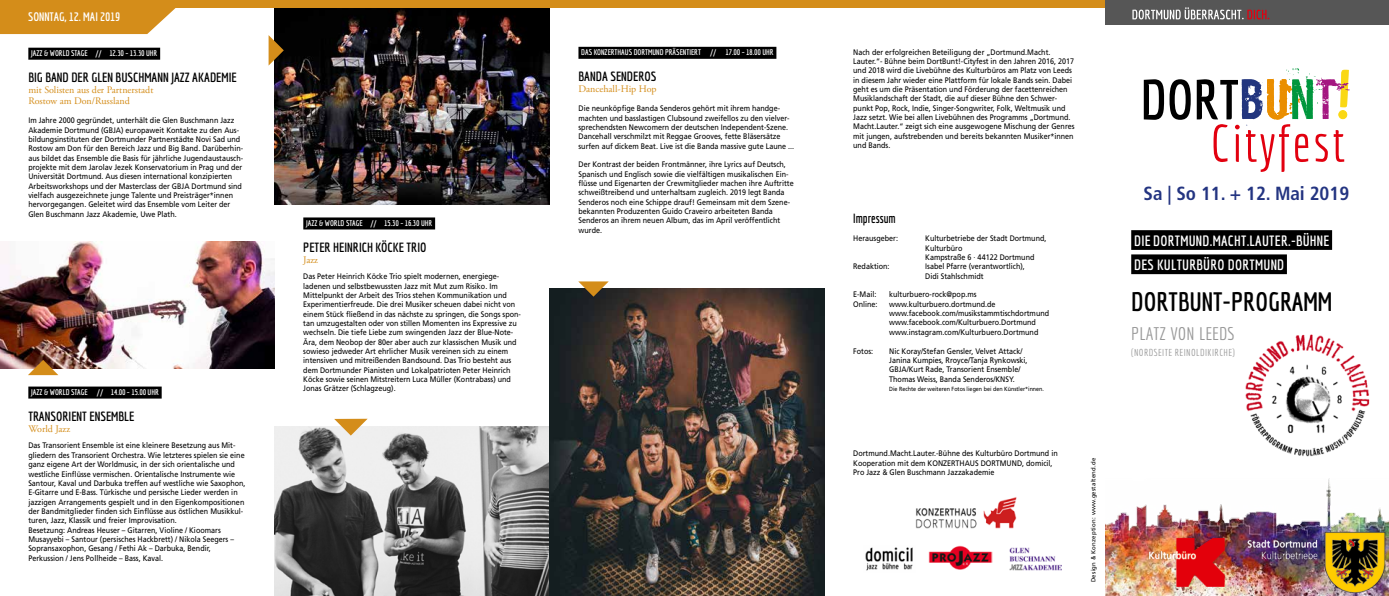
<style>
.page{position:relative;width:1389px;height:596px;background:#fff}
.page>*{position:absolute;margin:0;border:0;box-sizing:border-box;transform-origin:0 0}
.t1{font:700 26px "Economica";color:#000}
.t2{font:700 condensed 19px "Frutiger LT Std";color:#233481}
.t3{font:17.8px "Economica";color:#989898}
.t4{font:700 14.5px "Economica";letter-spacing:.02em;color:#fff}
.t5{font:700 13px "Economica";color:#000}
.t6{font:700 13px "Economica";color:#000;scale:.9 1}
.t7{font:700 12px "Economica";color:#fff}
.t8{font:10px/11px "Adobe Garamond Pro";color:#d48d1a}
.t9{font:9.8px "Economica";letter-spacing:.04em;color:#989898}
.t10{font:8px/9.3px "Frutiger LT Std";color:#000;scale:.9 1}
.t11{font:700 8px "Economica";color:#fff}
.t12{font:6px "Frutiger LT Std";color:#000;scale:.9 1}
.t13{font:6px "Frutiger LT Std";letter-spacing:.03em;color:#000}
</style>
<div class="page">
<div style="left:28px;top:386px;width:134px;height:12px;background:#000"></div>
<div style="left:28px;top:48px;width:132px;height:12px;background:#000"></div>
<img style="left:275px;top:7px;width:275px;height:197px">
<svg style="left:269px;top:35px;width:15px;height:31px"></svg>
<img style="left:275px;top:426px;width:275px;height:169px">
<img style="left:550px;top:289px;width:275px;height:306px">
<div style="left:303px;top:217px;width:132px;height:12px;background:#000"></div>
<svg style="left:0;top:7px;width:184px;height:27px;background:#d99a35"></svg>
<div style="left:578px;top:47px;width:198px;height:12px;background:#000"></div>
<svg style="left:334px;top:418px;width:34px;height:17px"></svg>
<img style="left:0;top:242px;width:275px;height:126px">
<svg style="left:28px;top:359px;width:30px;height:16px"></svg>
<div style="left:0;top:0;width:1106px;height:7px;background:#d48d1a"></div>
<img style="left:915px;top:497px;width:102px;height:30px">
<img style="left:1105px;top:478px;width:284px;height:117px">
<svg style="left:1108px;top:24px;width:278px;height:1px"></svg>
<div style="left:1106px;top:0;width:283px;height:24px;background:#565656"></div>
<svg style="left:1132px;top:7px;width:137px;height:12px"></svg>
<svg style="left:1144px;top:79px;width:20px;height:41px"></svg>
<svg style="left:1170px;top:79px;width:21px;height:41px"></svg>
<svg style="left:1197px;top:68px;width:153px;height:104px"></svg>
<div style="left:1131px;top:254px;width:156px;height:20px;background:#000"></div>
<div style="left:1131px;top:230px;width:201px;height:20px;background:#000"></div>
<img style="left:1245px;top:334px;width:125px;height:123px">
<svg style="left:578px;top:281px;width:31px;height:15px"></svg>
<img style="left:929px;top:545px;width:63px;height:24px">
<img style="left:865px;top:547px;width:48px;height:24px">
<img style="left:1010px;top:547px;width:52px;height:23px">
<img style="left:1135px;top:525px;width:254px;height:70px">
<h3 class="t7" style="left:28px;top:9px;width:93px">SONNTAG, 12. MAI 2019</h3>
<p class="t11" style="left:31px;top:49px;width:128px">JAZZ &amp; WORLD STAGE // 12.30 – 13.30 UHR</p>
<h3 class="t5" style="left:28px;top:70px;width:210px">BIG BAND DER GLEN BUSCHMANN JAZZ AKADEMIE</h3>
<p class="t8" style="left:28px;top:85px;width:127px">mit Solisten aus der Partnerstadt<br>Rostow am Don/Russland</p>
<p class="t10" style="left:28px;top:116px;width:240px">Im Jahre 2000 gegründet, unterhält die Glen Buschmann Jazz Akademie Dortmund (GBJA) europaweit Kontakte zu den Aus&shy;bildungsinstituten der Dortmunder Partnerstädte Novi Sad und Rostow am Don für den Bereich Jazz und Big Band. Darüberhin&shy;aus bildet das Ensemble die Basis für jährliche Jugendaustausch&shy;projekte mit dem Jarolav Jezek Konservatorium in Prag und der Universität Dortmund. Aus diesen international konzipierten Arbeitsworkshops und der Masterclass der GBJA Dortmund sind vielfach ausgezeichnete junge Talente und Preisträger*innen hervorgegangen. Geleitet wird das Ensemble vom Leiter der Glen Buschmann Jazz Akademie, Uwe Plath.</p>
<p class="t11" style="left:31px;top:387px;width:129px">JAZZ &amp; WORLD STAGE // 14.00 – 15.00 UHR</p>
<h3 class="t5" style="left:28px;top:408px;width:108px">TRANSORIENT ENSEMBLE</h3>
<p class="t8" style="left:28px;top:423px;width:43px">World Jazz</p>
<p class="t10" style="left:28px;top:441px;width:243px">Das Transorient Ensemble ist eine kleinere Besetzung aus Mit&shy;gliedern des Transorient Orchestra. Wie letzteres spielen sie eine ganz eigene Art der Worldmusic, in der sich orientalische und westliche Einflüsse vermischen. Orientalische Instrumente wie Santour, Kaval und Darbuka treffen auf westliche wie Saxophon, E-Gitarre und E-Bass. Türkische und persische Lieder werden in jazzigen Arrangements gespielt und in den Eigenkompositionen der Bandmitglieder finden sich Einflüsse aus östlichen Musikkul&shy;turen, Jazz, Klassik und freier Improvisation.<br>Besetzung: Andreas Heuser – Gitarren, Violine / Kioomars Musayyebi – Santour (persisches Hackbrett) / Nikola Seegers – Sopransaxophon, Gesang / Fethi Ak – Darbuka, Bendir, Perkussion / Jens Pollheide – Bass, Kaval.</p>
<p class="t11" style="left:306px;top:218px;width:128px">JAZZ &amp; WORLD STAGE // 15.30 – 16.30 UHR</p>
<h3 class="t5" style="left:303px;top:240px;width:125px">PETER HEINRICH KÖCKE TRIO</h3>
<p class="t8" style="left:303px;top:254px;width:16px">Jazz</p>
<p class="t10" style="left:303px;top:272px;width:243px">Das Peter Heinrich Köcke Trio spielt modernen, energiege&shy;ladenen und selbstbewussten Jazz mit Mut zum Risiko. Im Mittelpunkt der Arbeit des Trios stehen Kommunikation und Experimentierfreude. Die drei Musiker scheuen dabei nicht von einem Stück fließend in das nächste zu springen, die Songs spon&shy;tan umzugestalten oder von stillen Momenten ins Expressive zu wechseln. Die tiefe Liebe zum swingenden Jazz der Blue-Note-Ära, dem Neobop der 80er aber auch zur klassischen Musik und sowieso jedweder Art ehrlicher Musik vereinen sich zu einem intensiven und mitreißenden Bandsound. Das Trio besteht aus dem Dortmunder Pianisten und Lokalpatrioten Peter Heinrich Köcke sowie seinen Mitstreitern Luca Müller (Kontrabass) und Jonas Grätzer (Schlagzeug).</p>
<p class="t11" style="left:581px;top:48px;width:194px">DAS KONZERTHAUS DORTMUND PRÄSENTIERT // 17.00 – 18.00 UHR</p>
<h3 class="t5" style="left:578px;top:69px;width:80px">BANDA SENDEROS</h3>
<p class="t8" style="left:578px;top:84px;width:80px">Dancehall-Hip Hop</p>
<p class="t10" style="left:578px;top:104px;width:241px">Die neunköpfige Banda Senderos gehört mit ihrem handge&shy;machten und basslastigen Clubsound zweifellos zu den vielver&shy;sprechendsten Newcomern der deutschen Independent-Szene.<br>Dancehall verschmilzt mit Reggae Grooves, fette Bläsersätze surfen auf dickem Beat. Live ist die Banda massive gute Laune ...</p>
<p class="t10" style="left:578px;top:160px;width:241px">Der Kontrast der beiden Frontmänner, ihre Lyrics auf Deutsch, Spanisch und Englisch sowie die vielfältigen musikalischen Ein&shy;flüsse und Eigenarten der Crewmitglieder machen ihre Auftritte schweißtreibend und unterhaltsam zugleich. 2019 legt Banda Senderos noch eine Schippe drauf! Gemeinsam mit dem Szene&shy;bekannten Produzenten Guido Craveiro arbeiteten Banda Senderos an ihrem neuen Album, das im April veröffentlicht wurde.</p>
<p class="t10" style="left:853px;top:47px;width:247px">Nach der erfolgreichen Beteiligung der „Dortmund.Macht.<br>Lauter.“- Bühne beim DortBunt!-Cityfest in den Jahren 2016, 2017 und 2018 wird die Livebühne des Kulturbüros am Platz von Leeds in diesem Jahr wieder eine Plattform für lokale Bands sein. Dabei geht es um die Präsentation und Förderung der facettenreichen Musiklandschaft der Stadt, die auf dieser Bühne den Schwer&shy;punkt Pop, Rock, Indie, Singer-Songwriter, Folk, Weltmusik und Jazz setzt. Wie bei allen Livebühnen des Programms „Dortmund.<br>Macht.Lauter.“ zeigt sich eine ausgewogene Mischung der Genres mit jungen, aufstrebenden und bereits bekannten Musiker*innen und Bands.</p>
<h3 class="t6" style="left:853px;top:210px;width:49px">Impressum</h3>
<p class="t10" style="left:853px;top:234px;width:51px">Herausgeber:</p>
<p class="t10" style="left:925px;top:234px;width:136px">Kulturbetriebe der Stadt Dortmund,<br>Kulturbüro<br>Kampstraße 6 · 44122 Dortmund</p>
<p class="t10" style="left:853px;top:262px;width:42px">Redaktion:</p>
<p class="t10" style="left:925px;top:262px;width:112px">Isabel Pfarre (verantwortlich),<br>Didi Stahlschmidt</p>
<p class="t10" style="left:853px;top:290px;width:27px">E-Mail:</p>
<p class="t10" style="left:889px;top:290px;width:99px">kulturbuero-rock@pop.ms</p>
<p class="t10" style="left:853px;top:299px;width:29px">Online:</p>
<p class="t10" style="left:889px;top:299px;width:179px">www.kulturbuero.dortmund.de www.facebook.com/musikstammtischdortmund www.facebook.com/Kulturbuero.Dortmund www.instagram.com/Kulturbuero.Dortmund</p>
<p class="t10" style="left:853px;top:346px;width:24px">Fotos:</p>
<p class="t10" style="left:889px;top:346px;width:155px">Nic Koray/Stefan Gensler, Velvet Attack/ Janina Kumpies, Rroyce/Tanja Rynkowski, GBJA/Kurt Rade, Transorient Ensemble/ Thomas Weiss, Banda Senderos/KNSY.</p>
<p class="t12" style="left:889px;top:385px;width:174px">Die Rechte der weiteren Fotos liegen bei den Künstler*innen.</p>
<p class="t10" style="left:853px;top:448px;width:229px">Dortmund.Macht.Lauter.-Bühne des Kulturbüro Dortmund in<br>Kooperation mit dem KONZERTHAUS DORTMUND, domicil,<br>Pro Jazz &amp; Glen Buschmann Jazzakademie</p>
<p class="t13" style="left:1090px;top:581px;width:126px;rotate:-90deg">Design &amp; Konzeption: www.gestaltend.de</p>
<h2 class="t2" style="left:1144px;top:182px;width:207px">Sa | So 11. + 12. Mai 2019</h2>
<h3 class="t4" style="left:1134px;top:232px;width:197px">DIE DORTMUND.MACHT.LAUTER.-BÜHNE</h3>
<h3 class="t4" style="left:1134px;top:256px;width:152px">DES KULTURBÜRO DORTMUND</h3>
<h1 class="t1" style="left:1131px;top:287px;width:203px">DORTBUNT-PROGRAMM</h1>
<h3 class="t3" style="left:1131px;top:324px;width:105px">PLATZ VON LEEDS</h3>
<p class="t9" style="left:1131px;top:347px;width:105px">(NORDSEITE REINOLDIKIRCHE)</p>
</div>
